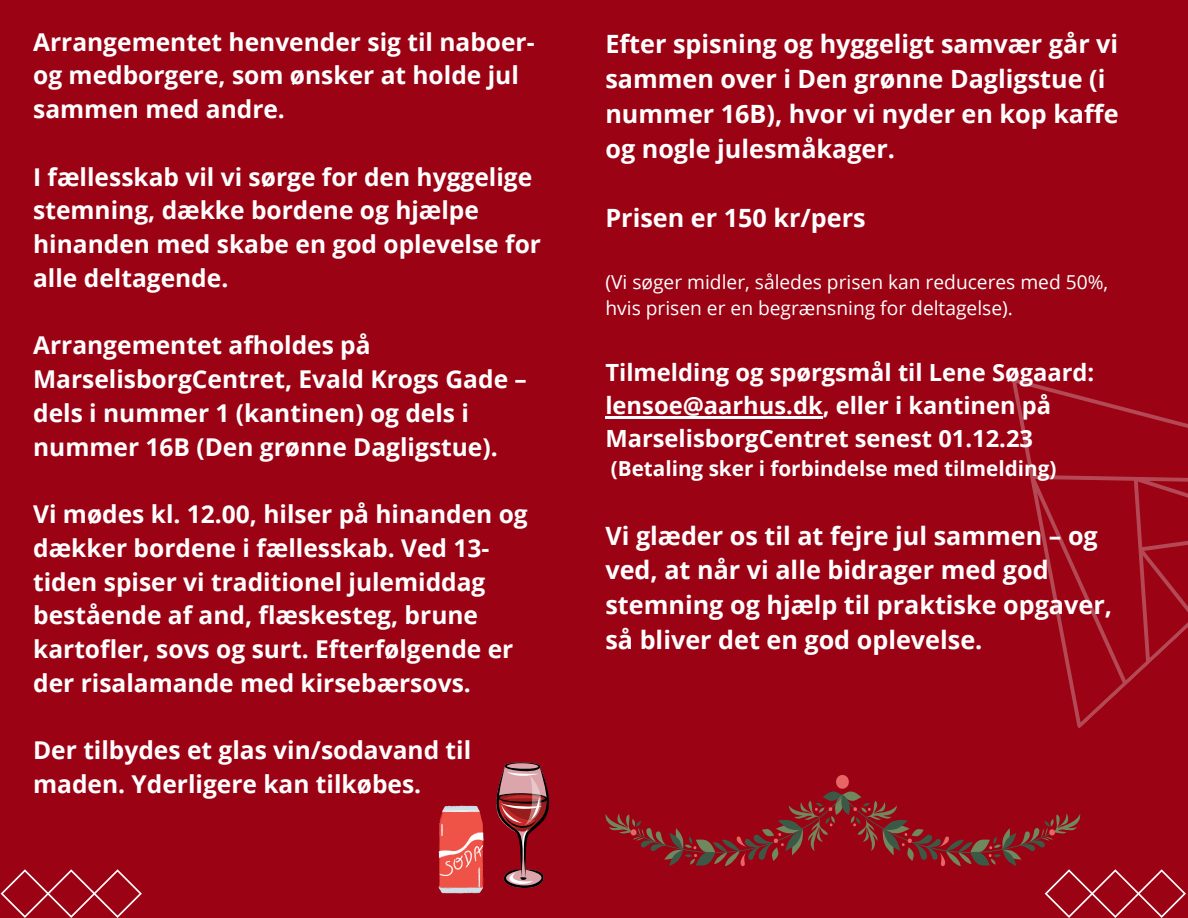
<style>
.page{position:relative;width:1188px;height:918px;background:#9b0213}
.page>*{position:absolute;margin:0;border:0;box-sizing:border-box;transform-origin:0 0}
.t1{font:700 25.2px/34.8px "Open Sans";color:#fff}
.t2{font:700 24.6px/33.8px "Open Sans";color:#fff}
.t3{font:700 23.7px/32.7px "Open Sans";color:#fff}
.t4{font:700 20.7px "Open Sans";color:#fff}
.t5{font:19.2px/25.8px "Open Sans";color:#fff}
</style>
<div class="page">
<svg style="left:1012px;top:378px;width:176px;height:350px"></svg>
<svg style="left:1px;top:869px;width:141px;height:49px"></svg>
<svg style="left:439px;top:762px;width:111px;height:132px"></svg>
<svg style="left:605px;top:775px;width:581px;height:143px"></svg>
<hr style="left:605px;top:416px;width:218px;height:3px;background:#fff">
<p class="t2" style="left:33px;top:24px;width:503px">Arrangementet henvender sig til naboer&shy;og medborgere, som ønsker at holde jul sammen med andre.</p>
<p class="t2" style="left:33px;top:159px;width:509px">I fællesskab vil vi sørge for den hyggelige stemning, dække bordene og hjælpe hinanden med skabe en god oplevelse for alle deltagende.</p>
<p class="t2" style="left:33px;top:328px;width:495px">Arrangementet afholdes på MarselisborgCentret, Evald Krogs Gade – dels i nummer 1 (kantinen) og dels i nummer 16B (Den grønne Dagligstue).</p>
<p class="t2" style="left:33px;top:497px;width:496px">Vi mødes kl. 12.00, hilser på hinanden og dækker bordene i fællesskab. Ved 13- tiden spiser vi traditionel julemiddag bestående af and, flæskesteg, brune kartofler, sovs og surt. Efterfølgende er der risalamande med kirsebærsovs.</p>
<p class="t2" style="left:33px;top:733px;width:440px">Der tilbydes et glas vin/sodavand til maden. Yderligere kan tilkøbes.</p>
<p class="t1" style="left:605px;top:26px;width:515px">Efter spisning og hyggeligt samvær går vi sammen over i Den grønne Dagligstue (i nummer 16B), hvor vi nyder en kop kaffe og nogle julesmåkager.</p>
<p class="t1" style="left:605px;top:200px;width:262px">Prisen er 150 kr/pers</p>
<p class="t5" style="left:605px;top:269px;width:504px">(Vi søger midler, således prisen kan reduceres med 50%, hvis prisen er en begrænsning for deltagelse).</p>
<p class="t3" style="left:605px;top:356px;width:490px">Tilmelding og spørgsmål til Lene Søgaard: lensoe@aarhus.dk, eller i kantinen på<br>MarselisborgCentret senest 01.12.23</p>
<p class="t4" style="left:611px;top:454px;width:447px">(Betaling sker i forbindelse med tilmelding)</p>
<p class="t1" style="left:605px;top:517px;width:508px">Vi glæder os til at fejre jul sammen – og ved, at når vi alle bidrager med god stemning og hjælp til praktiske opgaver, så bliver det en god oplevelse.</p>
</div>
